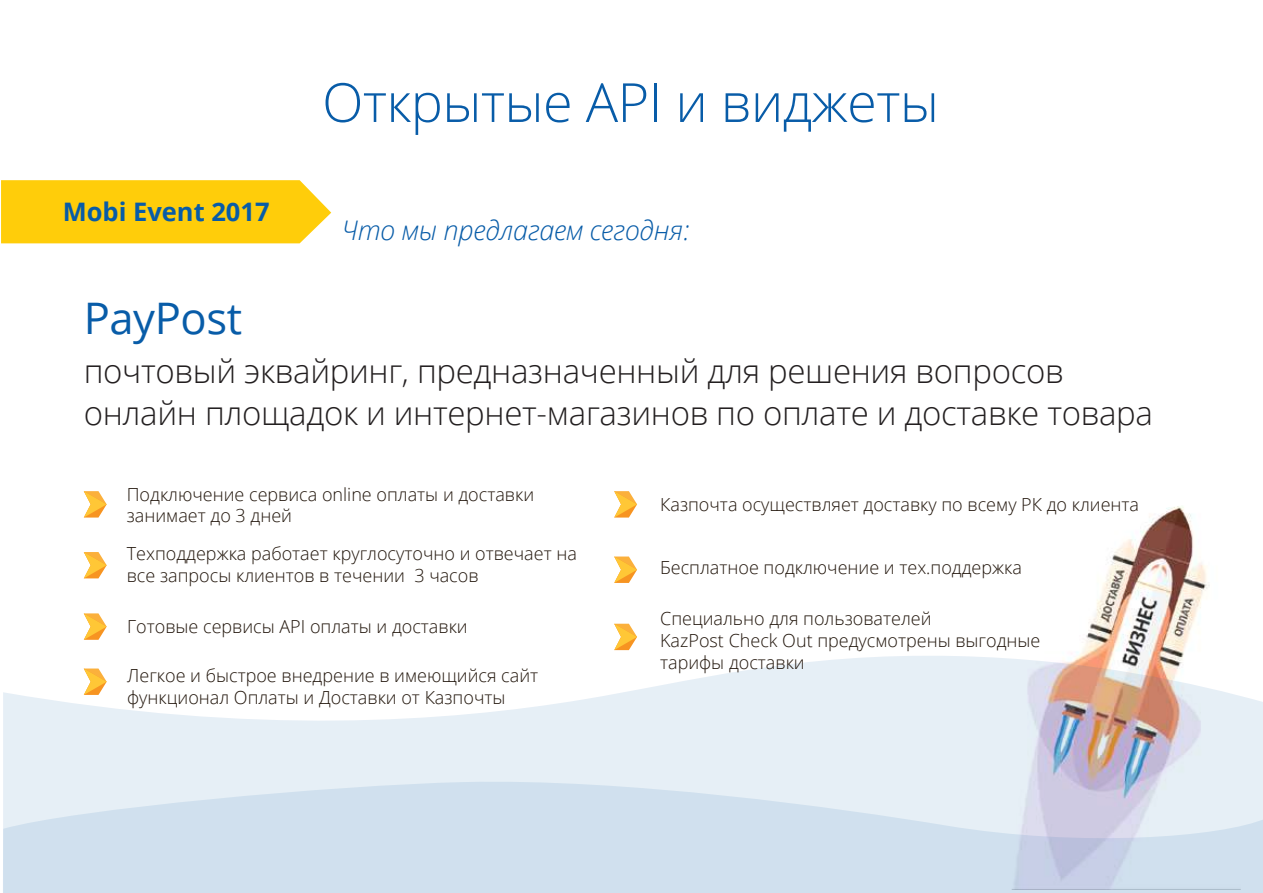
<style>
.page{position:relative;width:1263px;height:893px;background:#fff}
.page>*{position:absolute;margin:0;border:0;box-sizing:border-box;transform-origin:0 0}
.t1{font:300 54px "Open Sans";letter-spacing:-.01em;color:#085ca8}
.t2{font:43.5px "Open Sans";letter-spacing:-.01em;color:#085ca8}
.t3{font:300 33px/42px "Open Sans";letter-spacing:-.01em;color:#231f20}
.t4{font:italic 300 27px "Open Sans";letter-spacing:-.01em;color:#085ca8}
.t5{font:700 25.5px "Open Sans";color:#085ca8}
.t6{font:300 18px/21.6px "Open Sans";color:#21150b}
</style>
<div class="page">
<img style="left:1071px;top:506px;width:139px;height:150px">
<svg style="left:3px;top:656px;width:1260px;height:126px;fill:#e6eff6"></svg>
<svg style="left:3px;top:782px;width:1260px;height:111px;background:#d3e0ee"></svg>
<svg style="left:1px;top:180px;width:330px;height:63px;background:#ffcf14"></svg>
<svg style="left:84px;top:491px;width:23px;height:27px"></svg>
<svg style="left:84px;top:552px;width:23px;height:26px"></svg>
<svg style="left:84px;top:613px;width:23px;height:27px"></svg>
<svg style="left:84px;top:668px;width:23px;height:27px"></svg>
<svg style="left:614px;top:491px;width:23px;height:27px"></svg>
<svg style="left:614px;top:556px;width:23px;height:27px"></svg>
<svg style="left:614px;top:624px;width:23px;height:26px"></svg>
<h3 class="t5" style="left:63px;top:193px;width:208px">Mobi Event 2017</h3>
<h1 class="t1" style="left:322px;top:65px;width:618px">Открытые API и виджеты</h1>
<h3 class="t4" style="left:342px;top:212px;width:349px">Что мы предлагаем сегодня:</h3>
<h2 class="t2" style="left:84px;top:288px;width:160px">PayPost</h2>
<h3 class="t3" style="left:84px;top:349px;width:1071px">почтовый эквайринг, предназначенный для решения вопросов онлайн площадок и интернет-магазинов по оплате и доставке товара</h3>
<p class="t6" style="left:127px;top:483px;width:409px">Подключение сервиса online оплаты и доставки занимает до 3 дней</p>
<p class="t6" style="left:127px;top:542px;width:452px">Техподдержка работает круглосуточно и отвечает на все запросы клиентов в течении 3 часов</p>
<p class="t6" style="left:127px;top:615px;width:342px">Готовые сервисы API оплаты и доставки</p>
<p class="t6" style="left:127px;top:664px;width:412px">Легкое и быстрое внедрение в имеющийся сайт функционал Оплаты и Доставки от Казпочты</p>
<p class="t6" style="left:660px;top:493px;width:480px">Казпочта осуществляет доставку по всему РК до клиента</p>
<p class="t6" style="left:660px;top:556px;width:363px">Бесплатное подключение и тех.поддержка</p>
<p class="t6" style="left:660px;top:608px;width:382px">Специально для пользователей<br>KazPost Check Out предусмотрены выгодные тарифы доставки</p>
</div>
